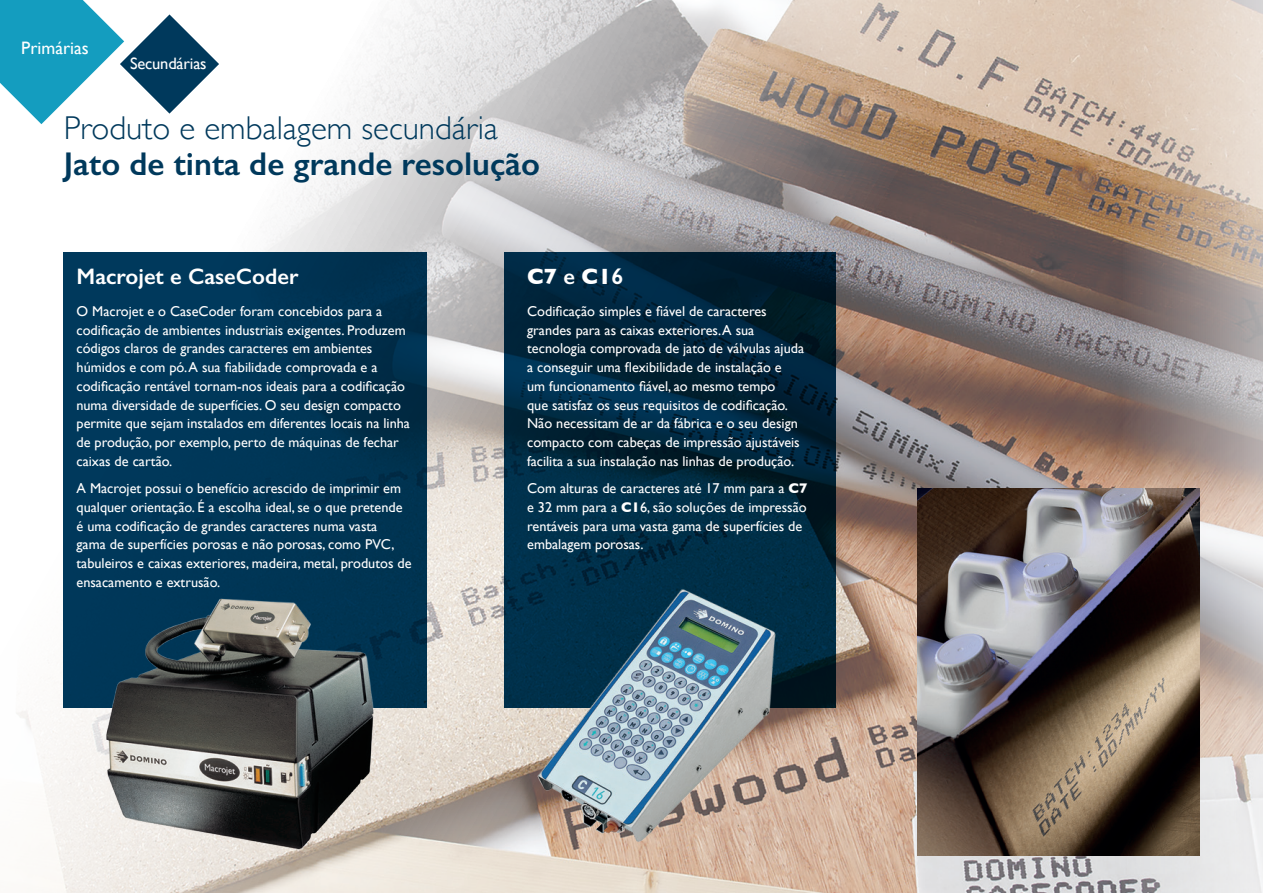
<style>
.page{position:relative;width:1263px;height:893px;background:#fff}
.page>*{position:absolute;margin:0;border:0;box-sizing:border-box;transform-origin:0 0}
.t1{font:600 33px/36px "Gill Sans";color:#00395c}
.t2{font:600 22.5px "Gill Sans";color:#fff}
.t3{font:700 22.5px "Gill Sans";color:#fff}
.t4{font:18px "Gill Sans";color:#fff}
.t5{font:16.5px "Gill Sans";letter-spacing:-.01em;color:#fff}
.t6{font:14.25px/18.8px "Gill Sans";color:#fff}
.s1{font-weight:300}
.s2{font-weight:600}
.s3{font-weight:700}
</style>
<div class="page">
<img style="left:16px;top:0;width:1096px;height:893px">
<svg style="left:1112px;top:0;width:151px;height:893px"></svg>
<svg style="left:0;top:0;width:219px;height:124px"></svg>
<img style="left:917px;top:488px;width:282px;height:367px">
<div style="left:64px;top:252px;width:363px;height:456px;background:#00395c"></div>
<svg style="left:505px;top:252px;width:331px;height:279px"></svg>
<img style="left:66px;top:588px;width:349px;height:305px">
<img style="left:415px;top:531px;width:511px;height:362px">
<p class="t4" style="left:21px;top:37px;width:69px">Primárias</p>
<p class="t5" style="left:130px;top:54px;width:78px">Secundárias</p>
<p class="t1" style="left:64px;top:110px;width:478px"><span class="s1">Produto e embalagem secundária<br></span>Jato de tinta de grande resolução</p>
<p class="t2" style="left:77px;top:263px;width:223px">Macrojet e CaseCoder</p>
<p class="t6" style="left:77px;top:302px;width:335px">O Macrojet e o CaseCoder foram concebidos para a codificação de ambientes industriais exigentes. Produzem códigos claros de grandes caracteres em ambientes húmidos e com pó. A sua fiabilidade comprovada e a codificação rentável tornam-nos ideais para a codificação numa diversidade de superfícies. O seu design compacto permite que sejam instalados em diferentes locais na linha de produção, por exemplo, perto de máquinas de fechar caixas de cartão.</p>
<p class="t6" style="left:77px;top:479px;width:337px">A Macrojet possui o benefício acrescido de imprimir em qualquer orientação. É a escolha ideal, se o que pretende é uma codificação de grandes caracteres numa vasta<br>gama de superfícies porosas e não porosas, como PVC, tabuleiros e caixas exteriores, madeira, metal, produtos de ensacamento e extrusão.</p>
<p class="t3" style="left:527px;top:259px;width:98px">C7 <span class="s2">e</span> C1<span class="s2">6</span></p>
<p class="t6" style="left:527px;top:302px;width:278px">Codificação simples e fiável de caracteres grandes para as caixas exteriores. A sua tecnologia comprovada de jato de válvulas ajuda a conseguir uma flexibilidade de instalação e<br>um funcionamento fiável, ao mesmo tempo<br>que satisfaz os seus requisitos de codificação.<br>Não necessitam de ar da fábrica e o seu design compacto com cabeças de impressão ajustáveis facilita a sua instalação nas linhas de produção.</p>
<p class="t6" style="left:527px;top:479px;width:282px">Com alturas de caracteres até 17 mm para a <span class="s3">C7 </span>e 32 mm para a <span class="s3">C1</span>6, são soluções de impressão rentáveis para uma vasta gama de superfícies de embalagem porosas.</p>
</div>
